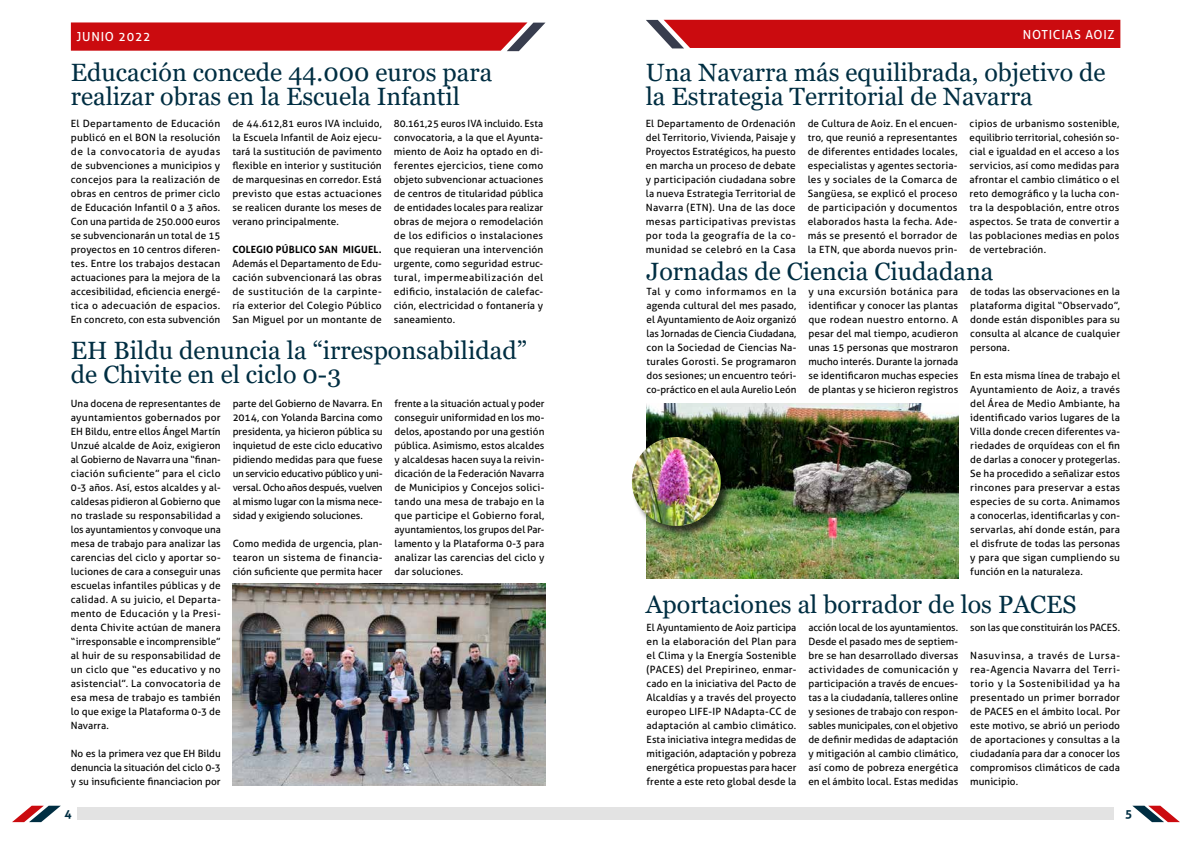
<style>
.page{position:relative;width:1191px;height:842px;background:#fff}
.page>*{position:absolute;margin:0;border:0;box-sizing:border-box;transform-origin:0 0}
.t1{font:25px/24px "Georgia";color:#002e42}
.t2{font:12.5px "Aller";letter-spacing:.06em;color:#fff}
.t3{font:700 12px "Aller";color:#002e42}
.t4{font:10px/14px "Aller";letter-spacing:.01em;color:#000;text-align:justify}
.t5{font:700 10px "Aller";letter-spacing:.015em;color:#000}
</style>
<div class="page">
<div style="left:77px;top:807px;width:518px;height:13px;background:#e3e3e3"></div>
<div style="left:595px;top:807px;width:519px;height:13px;background:#e3e3e3"></div>
<svg style="left:1132px;top:806px;width:48px;height:16px"></svg>
<svg style="left:12px;top:806px;width:49px;height:16px"></svg>
<svg style="left:71px;top:22px;width:475px;height:29px;background:#ca1c20"></svg>
<div style="left:646px;top:20px;width:474px;height:28px;background:#cb0b0f"></div>
<img style="left:232px;top:583px;width:313px;height:202px">
<img style="left:646px;top:403px;width:312px;height:176px">
<div style="left:631px;top:437px;width:101px;height:101px;background:#000;opacity:.7"></div>
<img style="left:632px;top:437px;width:88px;height:89px;border-radius:44px">
<p class="t2" style="left:77px;top:29px;width:76px">JUNIO 2022</p>
<p class="t2" style="left:1022px;top:27px;width:93px">NOTICIAS AOIZ</p>
<h1 class="t1" style="left:71px;top:61px;width:423px">Educación concede 44.000 euros para realizar obras en la Escuela Infantil</h1>
<p class="t4" style="left:71px;top:116px;width:151px">El Departamento de Educación publicó en el BON la resolución de la convocatoria de ayudas de subvenciones a municipios y concejos para la realización de obras en centros de primer ciclo de Educación Infantil 0 a 3 años.<br>Con una partida de 250.000 euros se subvencionarán un total de 15 proyectos en 10 centros diferen&shy;tes. Entre los trabajos destacan actuaciones para la mejora de la accesibilidad, eficiencia energé&shy;tica o adecuación de espacios.<br>En concreto, con esta subvención</p>
<p class="t4" style="left:232px;top:116px;width:151px">de 44.612,81 euros IVA incluido, la Escuela Infantil de Aoiz ejecu&shy;tará la sustitución de pavimento flexible en interior y sustitución de marquesinas en corredor. Está previsto que estas actuaciones se realicen durante los meses de verano principalmente.</p>
<p class="t5" style="left:232px;top:243px;width:151px">COLEGIO PÚBLICO SAN MIGUEL.</p>
<p class="t4" style="left:232px;top:256px;width:151px">Además el Departamento de Edu&shy;cación subvencionará las obras de sustitución de la carpinte&shy;ría exterior del Colegio Público San Miguel por un montante de</p>
<p class="t4" style="left:394px;top:116px;width:151px">80.161,25 euros IVA incluido. Esta convocatoria, a la que el Ayunta&shy;miento de Aoiz ha optado en di&shy;ferentes ejercicios, tiene como objeto subvencionar actuaciones de centros de titularidad pública de entidades locales para realizar obras de mejora o remodelación de los edificios o instalaciones que requieran una intervención urgente, como seguridad estruc&shy;tural, impermeabilización del edificio, instalación de calefac&shy;ción, electricidad o fontanería y saneamiento.</p>
<h1 class="t1" style="left:71px;top:338px;width:457px">EH Bildu denuncia la “irresponsabilidad” de Chivite en el ciclo 0-3</h1>
<p class="t4" style="left:71px;top:396px;width:151px">Una docena de representantes de ayuntamientos gobernados por EH Bildu, entre ellos Ángel Martín Unzué alcalde de Aoiz, exigieron al Gobierno de Navarra una “finan&shy;ciación suficiente” para el ciclo 0-3 años. Así, estos alcaldes y al&shy;caldesas pidieron al Gobierno que no traslade su responsabilidad a los ayuntamientos y convoque una mesa de trabajo para analizar las carencias del ciclo y aportar so&shy;luciones de cara a conseguir unas escuelas infantiles públicas y de calidad. A su juicio, el Departa&shy;mento de Educación y la Presi&shy;denta Chivite actúan de manera “irresponsable e incomprensible” al huir de su responsabilidad de un ciclo que “es educativo y no asistencial”. La convocatoria de esa mesa de trabajo es también lo que exige la Plataforma 0-3 de Navarra.</p>
<p class="t4" style="left:71px;top:746px;width:151px">No es la primera vez que EH Bildu denuncia la situación del ciclo 0-3 y su insuficiente financiacion por</p>
<p class="t4" style="left:233px;top:396px;width:151px">parte del Gobierno de Navarra. En 2014, con Yolanda Barcina como presidenta, ya hicieron pública su inquietud de este ciclo educativo pidiendo medidas para que fuese un servicio educativo público y uni&shy;versal. Ocho años después, vuelven al mismo lugar con la misma nece&shy;sidad y exigiendo soluciones.</p>
<p class="t4" style="left:233px;top:536px;width:151px">Como medida de urgencia, plan&shy;tearon un sistema de financia&shy;ción suficiente que permita hacer</p>
<p class="t4" style="left:394px;top:396px;width:151px">frente a la situación actual y poder conseguir uniformidad en los mo&shy;delos, apostando por una gestión pública. Asimismo, estos alcaldes y alcaldesas hacen suya la reivin&shy;dicación de la Federación Navarra de Municipios y Concejos solici&shy;tando una mesa de trabajo en la que participe el Gobierno foral, ayuntamientos, los grupos del Par&shy;lamento y la Plataforma 0-3 para analizar las carencias del ciclo y dar soluciones.</p>
<h1 class="t1" style="left:646px;top:61px;width:461px">Una Navarra más equilibrada, objetivo de la Estrategia Territorial de Navarra</h1>
<p class="t4" style="left:646px;top:116px;width:151px">El Departamento de Ordenación del Territorio, Vivienda, Paisaje y Proyectos Estratégicos, ha puesto en marcha un proceso de debate y participación ciudadana sobre la nueva Estrategia Territorial de Navarra (ETN). Una de las doce mesas participativas previstas por toda la geografía de la co&shy;munidad se celebró en la Casa</p>
<p class="t4" style="left:807px;top:116px;width:151px">de Cultura de Aoiz. En el encuen&shy;tro, que reunió a representantes de diferentes entidades locales, especialistas y agentes sectoria&shy;les y sociales de la Comarca de Sangüesa, se explicó el proceso de participación y documentos elaborados hasta la fecha. Ade&shy;más se presentó el borrador de la ETN, que aborda nuevos prin-</p>
<p class="t4" style="left:969px;top:116px;width:151px">cipios de urbanismo sostenible, equilibrio territorial, cohesión so&shy;cial e igualdad en el acceso a los servicios, así como medidas para afrontar el cambio climático o el reto demográfico y la lucha con&shy;tra la despoblación, entre otros aspectos. Se trata de convertir a las poblaciones medias en polos de vertebración.</p>
<h1 class="t1" style="left:646px;top:260px;width:348px">Jornadas de Ciencia Ciudadana</h1>
<p class="t4" style="left:646px;top:284px;width:151px">Tal y como informamos en la agenda cultural del mes pasado, el Ayuntamiento de Aoiz organizó las Jornadas de Ciencia Ciudadana, con la Sociedad de Ciencias Na&shy;turales Gorosti. Se programaron dos sesiones; un encuentro teóri&shy;co-práctico en el aula Aurelio León</p>
<p class="t4" style="left:808px;top:284px;width:151px">y una excursión botánica para identificar y conocer las plantas que rodean nuestro entorno. A pesar del mal tiempo, acudieron unas 15 personas que mostraron mucho interés. Durante la jornada se identificaron muchas especies de plantas y se hicieron registros</p>
<p class="t4" style="left:970px;top:284px;width:151px">de todas las observaciones en la plataforma digital “Observado”, donde están disponibles para su consulta al alcance de cualquier persona.</p>
<p class="t4" style="left:970px;top:368px;width:151px">En esta misma línea de trabajo el Ayuntamiento de Aoiz, a través del Área de Medio Ambiante, ha identificado varios lugares de la Villa donde crecen diferentes va&shy;riedades de orquídeas con el fin de darlas a conocer y protegerlas.<br>Se ha procedido a señalizar estos rincones para preservar a estas especies de su corta. Animamos a conocerlas, identificarlas y con&shy;servarlas, ahí donde están, para el disfrute de todas las personas y para que sigan cumpliendo su función en la naturaleza.</p>
<h1 class="t1" style="left:646px;top:593px;width:432px">Aportaciones al borrador de los PACES</h1>
<p class="t4" style="left:646px;top:620px;width:151px">El Ayuntamiento de Aoiz participa en la elaboración del Plan para el Clima y la Energía Sostenible (PACES) del Prepirineo, enmar&shy;cado en la iniciativa del Pacto de Alcaldías y a través del proyecto europeo LIFE-IP NAdapta-CC de adaptación al cambio climático.<br>Esta iniciativa integra medidas de mitigación, adaptación y pobreza energética propuestas para hacer frente a este reto global desde la</p>
<p class="t4" style="left:808px;top:620px;width:151px">acción local de los ayuntamientos.<br>Desde el pasado mes de septiem&shy;bre se han desarrollado diversas actividades de comunicación y participación a través de encues&shy;tas a la ciudadanía, talleres online y sesiones de trabajo con respon&shy;sables municipales, con el objetivo de definir medidas de adaptación y mitigación al cambio climático, así como de pobreza energética en el ámbito local. Estas medidas</p>
<p class="t4" style="left:970px;top:620px;width:151px">son las que constituirán los PACES.</p>
<p class="t4" style="left:970px;top:648px;width:151px">Nasuvinsa, a través de Lursa&shy;rea-Agencia Navarra del Terri&shy;torio y la Sostenibilidad ya ha presentado un primer borrador de PACES en el ámbito local. Por este motivo, se abrió un periodo de aportaciones y consultas a la ciudadanía para dar a conocer los compromisos climáticos de cada municipio.</p>
<p class="t3" style="left:64px;top:806px;width:9px">4</p>
<p class="t3" style="left:1125px;top:806px;width:9px">5</p>
</div>
